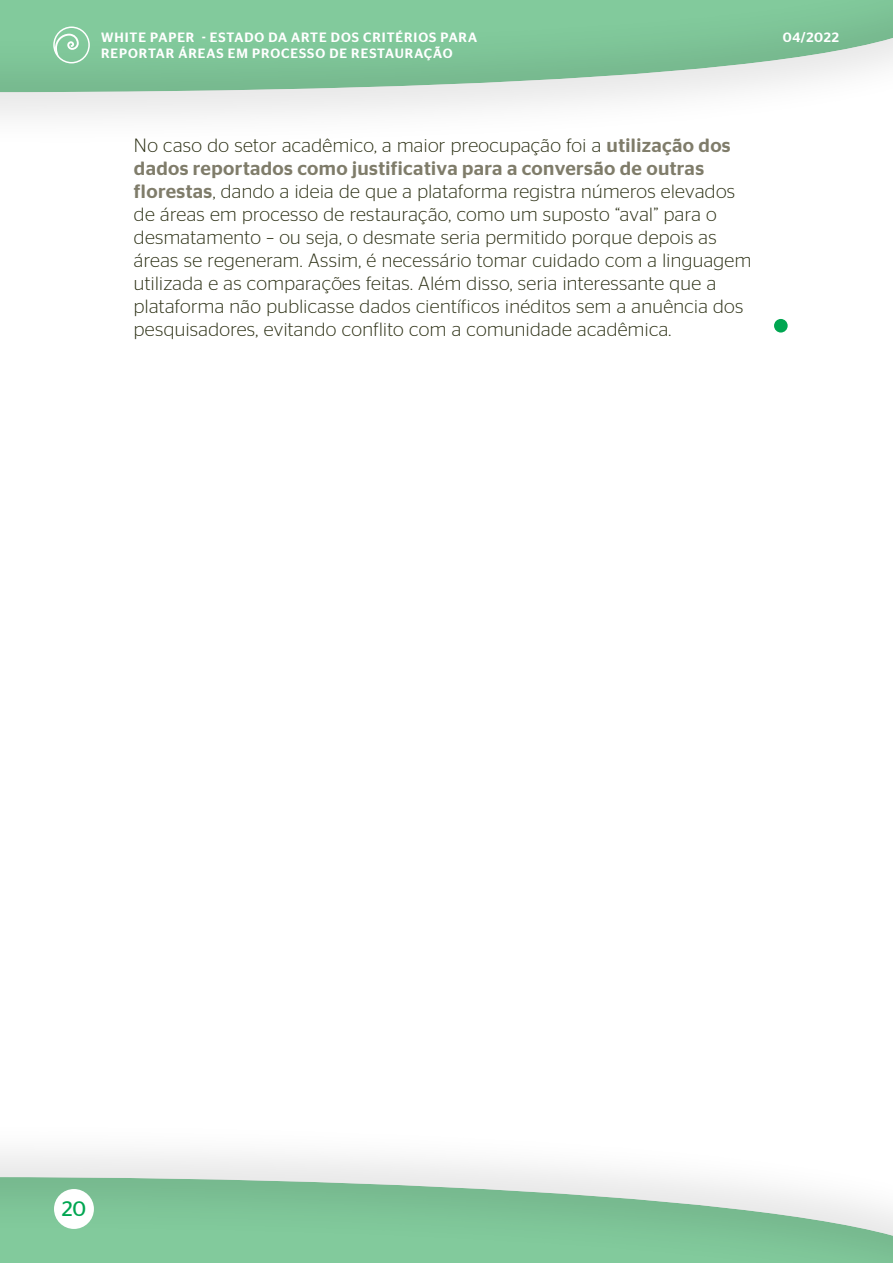
<style>
.page{position:relative;width:893px;height:1263px;background:#fff}
.page>*{position:absolute;margin:0;border:0;box-sizing:border-box;transform-origin:0 0}
.t1{font:21px "Stag Sans";color:#00a651}
.t2{font:300 19.2px/23.1px "Stag Sans";letter-spacing:.02em;color:#2d3116}
.t3{font:500 13.5px/16.2px "Stag Sans";letter-spacing:.07em;color:#fff}
.s1{font-weight:500;color:#7f7c6a}
</style>
<div class="page">
<div style="left:0;top:1117px;width:893px;height:146px;background:#000;opacity:.1"></div>
<div style="left:0;top:1177px;width:893px;height:86px;background:#000;opacity:.1"></div>
<div style="left:54px;top:1189px;width:40px;height:40px;background:#fff;border-radius:50%"></div>
<div style="left:0;top:0;width:893px;height:151px;background:#000;opacity:.1"></div>
<div style="left:0;top:0;width:893px;height:92px;background:#000;opacity:.1"></div>
<div style="left:53px;top:26px;width:37px;height:37px;border:2px solid #fff;border-radius:50%"></div>
<svg style="left:55px;top:34px;width:24px;height:24px"></svg>
<div style="left:774px;top:319px;width:14px;height:14px;background:#00a651;border-radius:50%"></div>
<p class="t3" style="left:101px;top:29px;width:377px">WHITE PAPER - ESTADO DA ARTE DOS CRITÉRIOS PARA<br>REPORTAR ÁREAS EM PROCESSO DE RESTAURAÇÃO</p>
<p class="t3" style="left:783px;top:29px;width:58px">04/2022</p>
<p class="t2" style="left:134px;top:133px;width:619px">No caso do setor acadêmico, a maior preocupação foi a <span class="s1">utilização dos dados reportados como justificativa para a conversão de outras florestas</span>, dando a ideia de que a plataforma registra números elevados de áreas em processo de restauração, como um suposto “aval” para o desmatamento – ou seja, o desmate seria permitido porque depois as áreas se regeneram. Assim, é necessário tomar cuidado com a linguagem utilizada e as comparações feitas. Além disso, seria interessante que a plataforma não publicasse dados científicos inéditos sem a anuência dos pesquisadores, evitando conflito com a comunidade acadêmica.</p>
<p class="t1" style="left:62px;top:1197px;width:26px">20</p>
</div>
